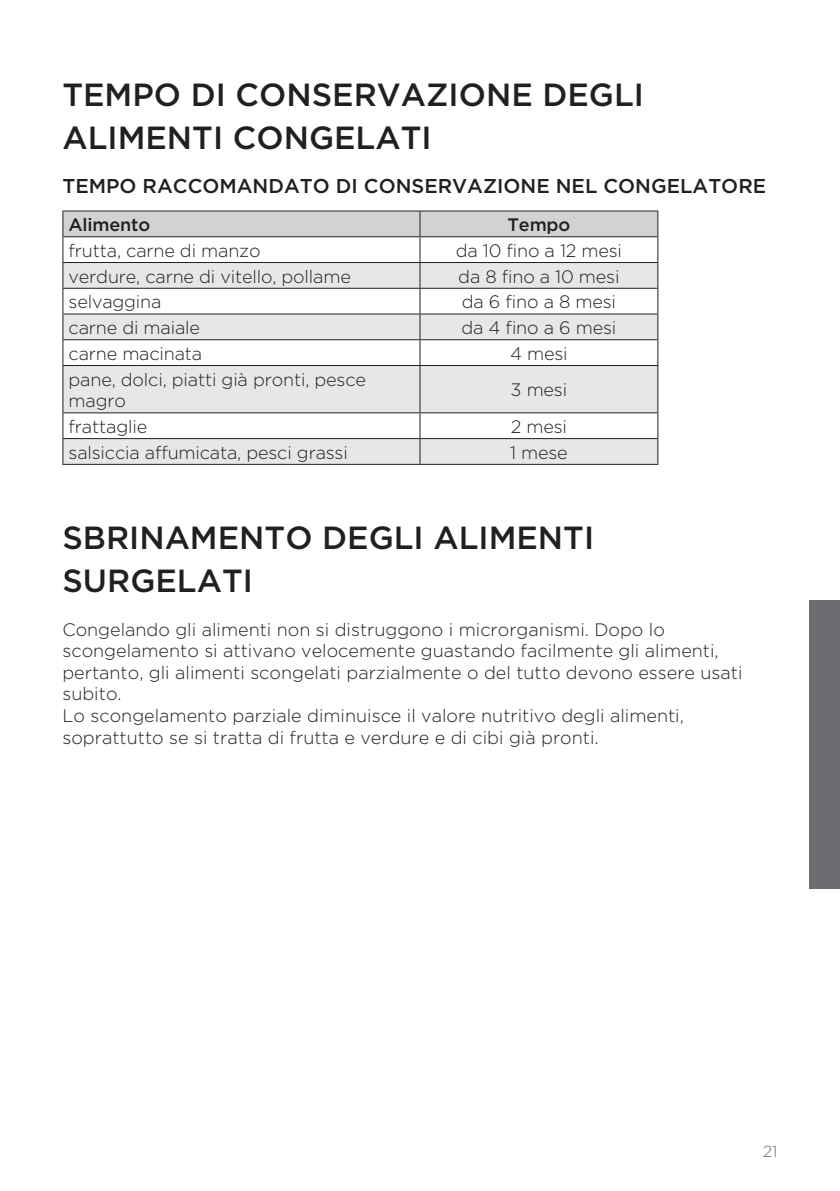
<style>
.page{position:relative;width:840px;height:1191px;background:#fff}
.page>*{position:absolute;margin:0;border:0;box-sizing:border-box;transform-origin:0 0}
.podnaslov_1{font:500 32px/43.2px "Gotham";color:#231f20}
.podnaslov_1-2{font:500 20px "Gotham";color:#231f20}
.besedilo{font:300 18px/21.6px "Gotham";color:#231f20}
.besedilo_drobno{font:300 18px/21.6px "Gotham";letter-spacing:-.01em;color:#231f20}
.besedilo_drobno-2{font:500 18px "Gotham";letter-spacing:-.01em;color:#231f20}
.t1{font:300 16px "Gotham";color:#6c6d70}
</style>
<div class="page">
<div style="left:808px;top:600px;width:31px;height:288px;background:#6c6d70"></div>
<svg style="left:63px;top:366px;width:594px;height:98px;fill:#e6e7e9"></svg>
<hr style="left:62px;top:210px;width:358px;height:1px;background:#231f20">
<hr style="left:420px;top:210px;width:238px;height:1px;background:#231f20">
<svg style="left:62px;top:211px;width:596px;height:154px"></svg>
<hr style="left:62px;top:365px;width:358px;height:1px;background:#231f20">
<hr style="left:62px;top:366px;width:1px;height:46px;background:#231f20">
<hr style="left:420px;top:365px;width:238px;height:1px;background:#231f20">
<hr style="left:419px;top:366px;width:1px;height:46px;background:#231f20">
<hr style="left:657px;top:366px;width:1px;height:46px;background:#231f20">
<hr style="left:62px;top:412px;width:358px;height:1px;background:#231f20">
<hr style="left:420px;top:412px;width:238px;height:1px;background:#231f20">
<hr style="left:62px;top:438px;width:358px;height:1px;background:#231f20">
<svg style="left:62px;top:413px;width:1px;height:51px"></svg>
<hr style="left:420px;top:438px;width:238px;height:1px;background:#231f20">
<svg style="left:419px;top:413px;width:1px;height:51px"></svg>
<svg style="left:657px;top:413px;width:1px;height:51px"></svg>
<hr style="left:62px;top:464px;width:358px;height:1px;background:#231f20">
<hr style="left:420px;top:464px;width:238px;height:1px;background:#231f20">
<p class="podnaslov_1" style="left:62px;top:73px;width:582px">TEMPO DI CONSERVAZIONE DEGLI<br>ALIMENTI CONGELATI</p>
<p class="podnaslov_1-2" style="left:62px;top:172px;width:705px">TEMPO RACCOMANDATO DI CONSERVAZIONE NEL CONGELATORE</p>
<p class="besedilo_drobno-2" style="left:69px;top:213px;width:83px">Alimento</p>
<p class="besedilo_drobno-2" style="left:507px;top:213px;width:64px">Tempo</p>
<p class="besedilo_drobno" style="left:69px;top:239px;width:193px">frutta, carne di manzo</p>
<p class="besedilo_drobno" style="left:455px;top:239px;width:168px">da 10 fino a 12 mesi</p>
<p class="besedilo_drobno" style="left:69px;top:265px;width:283px">verdure, carne di vitello, pollame</p>
<p class="besedilo_drobno" style="left:458px;top:265px;width:163px">da 8 fino a 10 mesi</p>
<p class="besedilo_drobno" style="left:69px;top:291px;width:94px">selvaggina</p>
<p class="besedilo_drobno" style="left:461px;top:291px;width:155px">da 6 fino a 8 mesi</p>
<p class="besedilo_drobno" style="left:69px;top:316px;width:133px">carne di maiale</p>
<p class="besedilo_drobno" style="left:461px;top:316px;width:156px">da 4 fino a 6 mesi</p>
<p class="besedilo_drobno" style="left:69px;top:342px;width:135px">carne macinata</p>
<p class="besedilo_drobno" style="left:510px;top:342px;width:59px">4 mesi</p>
<p class="besedilo_drobno" style="left:69px;top:368px;width:299px">pane, dolci, piatti già pronti, pesce magro</p>
<p class="besedilo_drobno" style="left:510px;top:379px;width:58px">3 mesi</p>
<p class="besedilo_drobno" style="left:69px;top:415px;width:80px">frattaglie</p>
<p class="besedilo_drobno" style="left:510px;top:415px;width:58px">2 mesi</p>
<p class="besedilo_drobno" style="left:69px;top:441px;width:280px">salsiccia affumicata, pesci grassi</p>
<p class="besedilo_drobno" style="left:510px;top:441px;width:59px">1 mese</p>
<p class="podnaslov_1" style="left:62px;top:516px;width:533px">SBRINAMENTO DEGLI ALIMENTI<br>SURGELATI</p>
<p class="besedilo" style="left:62px;top:618px;width:681px">Congelando gli alimenti non si distruggono i microrganismi. Dopo lo scongelamento si attivano velocemente guastando facilmente gli alimenti, pertanto, gli alimenti scongelati parzialmente o del tutto devono essere usati subito.</p>
<p class="besedilo" style="left:62px;top:704px;width:622px">Lo scongelamento parziale diminuisce il valore nutritivo degli alimenti, soprattutto se si tratta di frutta e verdure e di cibi già pronti.</p>
<p class="t1" style="left:762px;top:1140px;width:16px">21</p>
</div>
